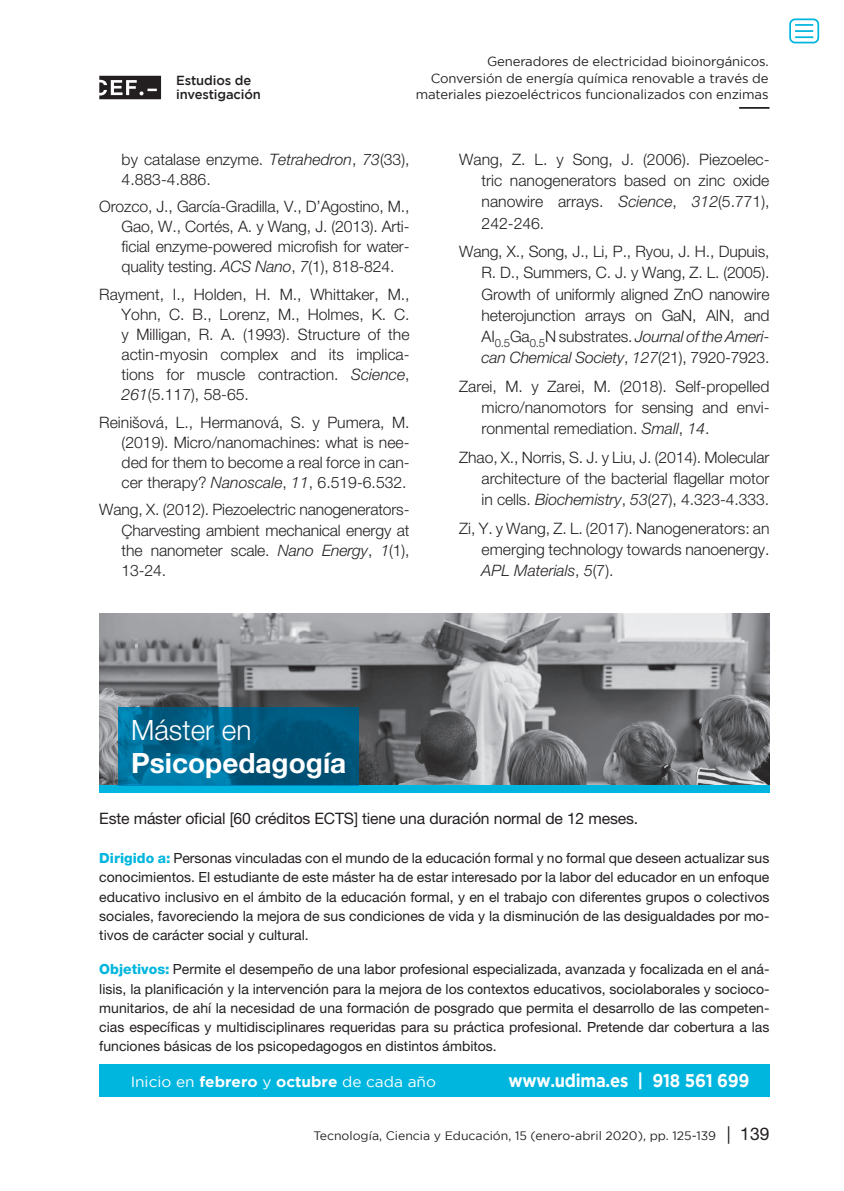
<style>
.page{position:relative;width:844px;height:1191px;background:#fff}
.page>*{position:absolute;margin:0;border:0;box-sizing:border-box;transform-origin:0 0}
.t1{font:700 28px/33.2px "Helvetica Neue LT Std";color:#fff}
.t2{font:700 18.38px "Gotham";letter-spacing:-.015em;color:#fff;scale:.9 1}
.ref__bibliograficas{font:300 15.75px/20.1px "Helvetica Neue LT Std";color:#231f20;text-align:justify}
.t3{font:15.75px "Helvetica Neue LT Std";letter-spacing:-.01em;color:#231f20}
.t4{font:14.88px "Gotham";color:#fff;scale:1.04 1}
.t5{font:14px/19.2px "Helvetica Neue LT Std";color:#231f20;text-align:justify}
.t6{font:13.12px/16.6px "Gotham";letter-spacing:-.01em;color:#231f20;text-align:right}
.t7{font:500 13.12px/14.2px "Gotham";letter-spacing:-.01em;color:#231f20}
.t8{font:12.25px "Gotham";color:#231f20}
.s1{font-style:italic}
.s2{font-weight:300}
.s3{font-weight:800;color:#00b6de}
.s4{font-weight:700}
.s5{font-family:"Helvetica Neue LT Std";font-size:17.5px}
</style>
<div class="page">
<svg style="left:99px;top:76px;width:62px;height:23px"></svg>
<hr style="left:739px;top:107px;width:30px;height:2px;background:#231f20">
<img style="left:99px;top:613px;width:670px;height:172px">
<div style="left:99px;top:1064px;width:670px;height:32px;background:#00b6de"></div>
<div style="left:99px;top:785px;width:670px;height:7px;background:#00b6de"></div>
<svg style="left:119px;top:707px;width:240px;height:78px;background:#006087"></svg>
<div style="left:789px;top:18px;width:30px;height:25px;border:2px solid #00b6de;border-radius:5px"></div>
<svg style="left:795px;top:24px;width:18px;height:14px"></svg>
<p class="t7" style="left:176px;top:73px;width:86px">Estudios de investigación</p>
<p class="t6" style="left:415px;top:53px;width:354px">Generadores de electricidad bioinorgánicos.<br>Conversión de energía química renovable a través de materiales piezoeléctricos funcionalizados con enzimas</p>
<p class="ref__bibliograficas" style="left:122px;top:149px;width:289px">by catalase enzyme. <span class="s1">Tetrahedron</span>, <span class="s1">73</span>(33),<br>4.883-4.886.</p>
<p class="ref__bibliograficas" style="left:122px;top:196px;width:289px;text-indent:-22px">Orozco, J., García-Gradilla, V., D’Agostino, M., Gao, W., Cortés, A. y Wang, J. (2013). Arti&shy;ficial enzyme-powered microfish for water&shy;quality testing. <span class="s1">ACS Nano</span>, <span class="s1">7</span>(1), 818-824.</p>
<p class="ref__bibliograficas" style="left:122px;top:284px;width:289px;text-indent:-22px">Rayment, I., Holden, H. M., Whittaker, M., Yohn, C. B., Lorenz, M., Holmes, K. C. y Milligan, R. A. (1993). Structure of the actin-myosin complex and its implica&shy;tions for muscle contraction. <span class="s1">Science</span>, <span class="s1">261</span>(5.117), 58-65.</p>
<p class="ref__bibliograficas" style="left:122px;top:412px;width:289px;text-indent:-22px">Reinišová, L., Hermanová, S. y Pumera, M. (2019). Micro/nanomachines: what is nee&shy;ded for them to become a real force in can&shy;cer therapy? <span class="s1">Nanoscale</span>, <span class="s1">11</span>, 6.519-6.532.</p>
<p class="ref__bibliograficas" style="left:122px;top:499px;width:289px;text-indent:-22px">Wang, X. (2012). Piezoelectric nanogenerators-Çharvesting ambient mechanical energy at the nanometer scale. <span class="s1">Nano Energy</span>, <span class="s1">1</span>(1), 13-24.</p>
<p class="ref__bibliograficas" style="left:481px;top:149px;width:289px;line-height:21.2px;text-indent:-22px">Wang, Z. L. y Song, J. (2006). Piezoelec&shy;tric nanogenerators based on zinc oxide nanowire arrays. <span class="s1">Science</span>, <span class="s1">312</span>(5.771), 242-246.</p>
<p class="ref__bibliograficas" style="left:481px;top:241px;width:289px;line-height:21.2px;text-indent:-22px">Wang, X., Song, J., Li, P., Ryou, J. H., Dupuis, R. D., Summers, C. J. y Wang, Z. L. (2005).<br>Growth of uniformly aligned ZnO nanowire heterojunction arrays on GaN, AIN, and AI<sub>0.5</sub>Ga<sub>0.5</sub>N substrates. <span class="s1">Journal of the Ameri&shy;can Chemical Society</span>, <span class="s1">127</span>(21), 7920-7923.</p>
<p class="ref__bibliograficas" style="left:481px;top:375px;width:289px;line-height:21.2px;text-indent:-22px">Zarei, M. y Zarei, M. (2018). Self-propelled micro/nanomotors for sensing and envi&shy;ronmental remediation. <span class="s1">Small</span>, <span class="s1">14</span>.</p>
<p class="ref__bibliograficas" style="left:481px;top:446px;width:289px;line-height:21.2px;text-indent:-22px">Zhao, X., Norris, S. J. y Liu, J. (2014). Molecular architecture of the bacterial flagellar motor in cells. <span class="s1">Biochemistry</span>, <span class="s1">53</span>(27), 4.323-4.333.</p>
<p class="ref__bibliograficas" style="left:481px;top:517px;width:289px;line-height:21.2px;text-indent:-22px">Zi, Y. y Wang, Z. L. (2017). Nanogenerators: an emerging technology towards nanoenergy.<br><span class="s1">APL Materials</span>, <span class="s1">5</span>(7).</p>
<p class="t1" style="left:131px;top:712px;width:217px"><span class="s2">Máster en<br></span>Psicopedagogía</p>
<p class="t3" style="left:99px;top:809px;width:540px">Este máster oficial [60 créditos ECTS] tiene una duración normal de 12 meses.</p>
<p class="t5" style="left:99px;top:848px;width:671px"><span class="s3">Dirigido a:</span> Personas vinculadas con el mundo de la educación formal y no formal que deseen actualizar sus conocimientos. El estudiante de este máster ha de estar interesado por la labor del educador en un enfoque educativo inclusivo en el ámbito de la educación formal, y en el trabajo con diferentes grupos o colectivos sociales, favoreciendo la mejora de sus condiciones de vida y la disminución de las desigualdades por mo&shy;tivos de carácter social y cultural.</p>
<p class="t5" style="left:99px;top:959px;width:671px"><span class="s3">Objetivos:</span> Permite el desempeño de una labor profesional especializada, avanzada y focalizada en el aná&shy;lisis, la planificación y la intervención para la mejora de los contextos educativos, sociolaborales y socioco&shy;munitarios, de ahí la necesidad de una formación de posgrado que permita el desarrollo de las competen&shy;cias específicas y multidisciplinares requeridas para su práctica profesional. Pretende dar cobertura a las funciones básicas de los psicopedagogos en distintos ámbitos.</p>
<p class="t4" style="left:131px;top:1073px;width:295px">Inicio en <span class="s4">febrero</span> y <span class="s4">octubre</span> de cada año</p>
<p class="t2" style="left:508px;top:1070px;width:269px">www.udima.es | 918 561 699</p>
<p class="t8" style="left:313px;top:1128px;width:457px">Tecnología, Ciencia y Educación, 15 (enero-abril 2020), pp. 125-139 <span class="s5">| 139</span></p>
</div>
